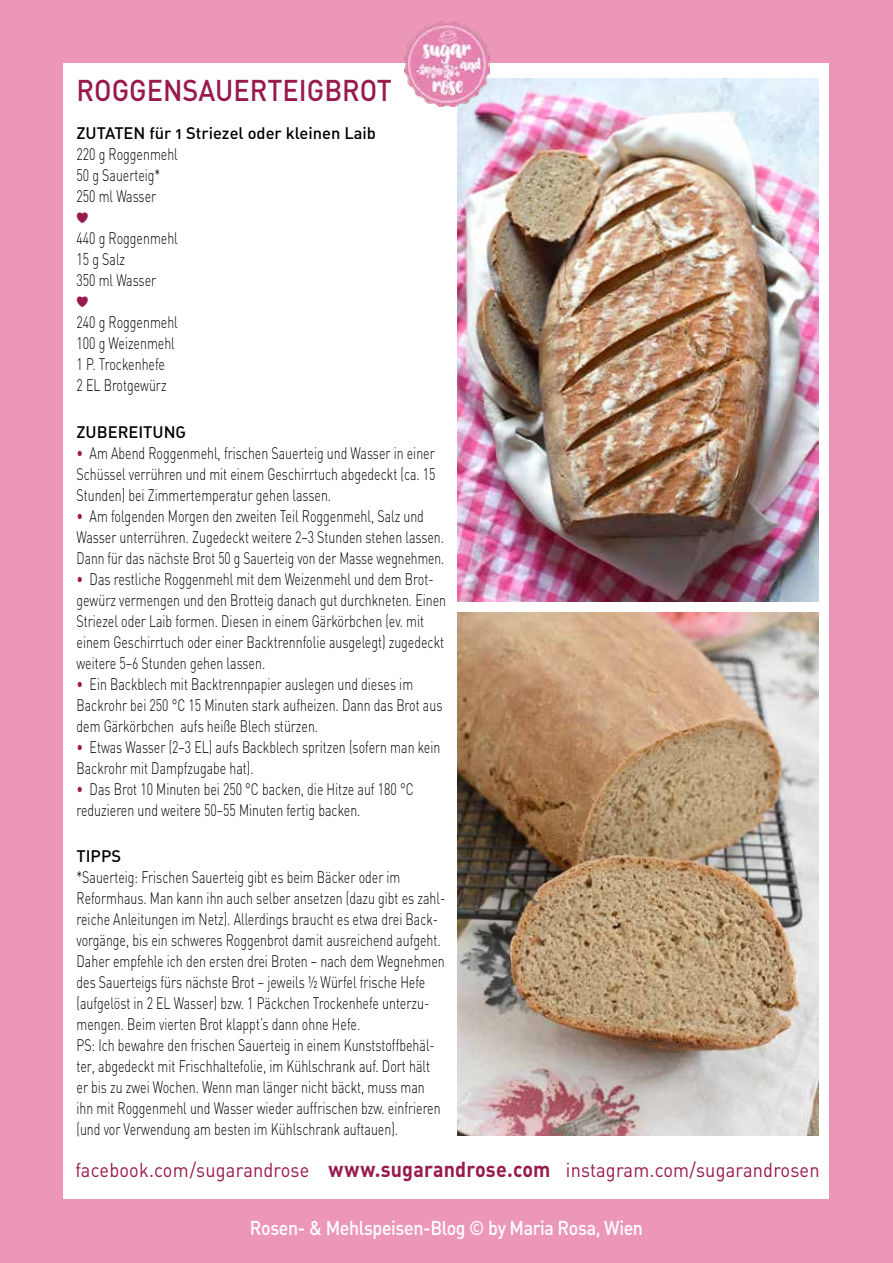
<style>
.page{position:relative;width:893px;height:1263px;background:#ec97b8}
.page>*{position:absolute;margin:0;border:0;box-sizing:border-box;transform-origin:0 0}
.t1{font:500 29.7px "DIN";color:#981a4d;scale:.91 1}
.t2{font:19.8px "DIN Regular Alternate";letter-spacing:.01em;color:#981a4d;scale:.92 1}
.t3{font:19.8px "DIN Medium Alternate";letter-spacing:-.02em;color:#fff;scale:.9 1}
.t4{font:300 16.5px/21px "DIN";color:#000;scale:.75 1}
.t5{font:16.5px "DIN Medium Alternate";color:#000}
.t6{font:15px "MF Dings 3";color:#981a4d}
.s1{color:#981a4d}
.s2{font-family:"DIN Bold Alternate";font-size:21.45px}
</style>
<div class="page">
<div style="left:64px;top:64px;width:765px;height:1135px;background:#fff"></div>
<img style="left:457px;top:79px;width:362px;height:523px">
<img style="left:404px;top:21px;width:86px;height:85px">
<img style="left:457px;top:612px;width:362px;height:523px">
<h1 class="t1" style="left:77px;top:71px;width:348px">ROGGENSAUERTEIGBROT</h1>
<p class="t5" style="left:77px;top:122px;width:301px">ZUTATEN für 1 Striezel oder kleinen Laib</p>
<p class="t4" style="left:77px;top:143px;width:137px">220 g Roggenmehl<br>50 g Sauerteig*<br>250 ml Wasser</p>
<p class="t6" style="left:77px;top:209px;width:13px">g</p>
<p class="t4" style="left:77px;top:227px;width:137px">440 g Roggenmehl<br>15 g Salz<br>350 ml Wasser</p>
<p class="t6" style="left:77px;top:293px;width:13px">g</p>
<p class="t4" style="left:77px;top:311px;width:137px">240 g Roggenmehl<br>100 g Weizenmehl<br>1 P. Trockenhefe<br>2 EL Brotgewürz</p>
<p class="t5" style="left:77px;top:421px;width:111px">ZUBEREITUNG</p>
<p class="t4" style="left:77px;top:442px;width:480px;text-align:justify"><span class="s1">•</span> Am Abend Roggenmehl, frischen Sauerteig und Wasser in einer Schüssel verrühren und mit einem Geschirrtuch abgedeckt (ca. 15<br>Stunden) bei Zimmertemperatur gehen lassen.</p>
<p class="t4" style="left:77px;top:505px;width:492px"><span class="s1">•</span> Am folgenden Morgen den zweiten Teil Roggenmehl, Salz und<br>Wasser unterrühren. Zugedeckt weitere 2–3 Stunden stehen lassen.<br>Dann für das nächste Brot 50 g Sauerteig von der Masse wegnehmen.</p>
<p class="t4" style="left:77px;top:568px;width:494px"><span class="s1">•</span> Das restliche Roggenmehl mit dem Weizenmehl und dem Brot&shy;gewürz vermengen und den Brotteig danach gut durchkneten. Einen Striezel oder Laib formen. Diesen in einem Gärkörbchen (ev. mit einem Geschirrtuch oder einer Backtrennfolie ausgelegt) zugedeckt weitere 5–6 Stunden gehen lassen.</p>
<p class="t4" style="left:77px;top:673px;width:489px"><span class="s1">•</span> Ein Backblech mit Backtrennpapier auslegen und dieses im<br>Backrohr bei 250 °C 15 Minuten stark aufheizen. Dann das Brot aus dem Gärkörbchen aufs heiße Blech stürzen.</p>
<p class="t4" style="left:77px;top:736px;width:487px"><span class="s1">•</span> Etwas Wasser (2–3 EL) aufs Backblech spritzen (sofern man kein<br>Backrohr mit Dampfzugabe hat).</p>
<p class="t4" style="left:77px;top:778px;width:451px"><span class="s1">•</span> Das Brot 10 Minuten bei 250 °C backen, die Hitze auf 180 °C reduzieren und weitere 50–55 Minuten fertig backen.</p>
<p class="t5" style="left:77px;top:845px;width:46px">TIPPS</p>
<p class="t4" style="left:77px;top:866px;width:493px">*Sauerteig: Frischen Sauerteig gibt es beim Bäcker oder im Reformhaus. Man kann ihn auch selber ansetzen (dazu gibt es zahl&shy;reiche Anleitungen im Netz). Allerdings braucht es etwa drei Back&shy;vorgänge, bis ein schweres Roggenbrot damit ausreichend aufgeht.<br>Daher empfehle ich den ersten drei Broten – nach dem Wegnehmen des Sauerteigs fürs nächste Brot – jeweils ½ Würfel frische Hefe (aufgelöst in 2 EL Wasser) bzw. 1 Päckchen Trockenhefe unterzu&shy;mengen. Beim vierten Brot klappt’s dann ohne Hefe.<br>PS: Ich bewahre den frischen Sauerteig in einem Kunststoffbehäl&shy;ter, abgedeckt mit Frischhaltefolie, im Kühlschrank auf. Dort hält er bis zu zwei Wochen. Wenn man länger nicht bäckt, muss man ihn mit Roggenmehl und Wasser wieder auffrischen bzw. einfrieren (und vor Verwendung am besten im Kühlschrank auftauen).</p>
<p class="t2" style="left:75px;top:1157px;width:810px">facebook.com/sugarandrose <span class="s2">www.sugarandrose.com</span> instagram.com/sugarandrosen</p>
<p class="t3" style="left:250px;top:1215px;width:438px">Rosen- &amp; Mehlspeisen-Blog © by Maria Rosa, Wien</p>
</div>
